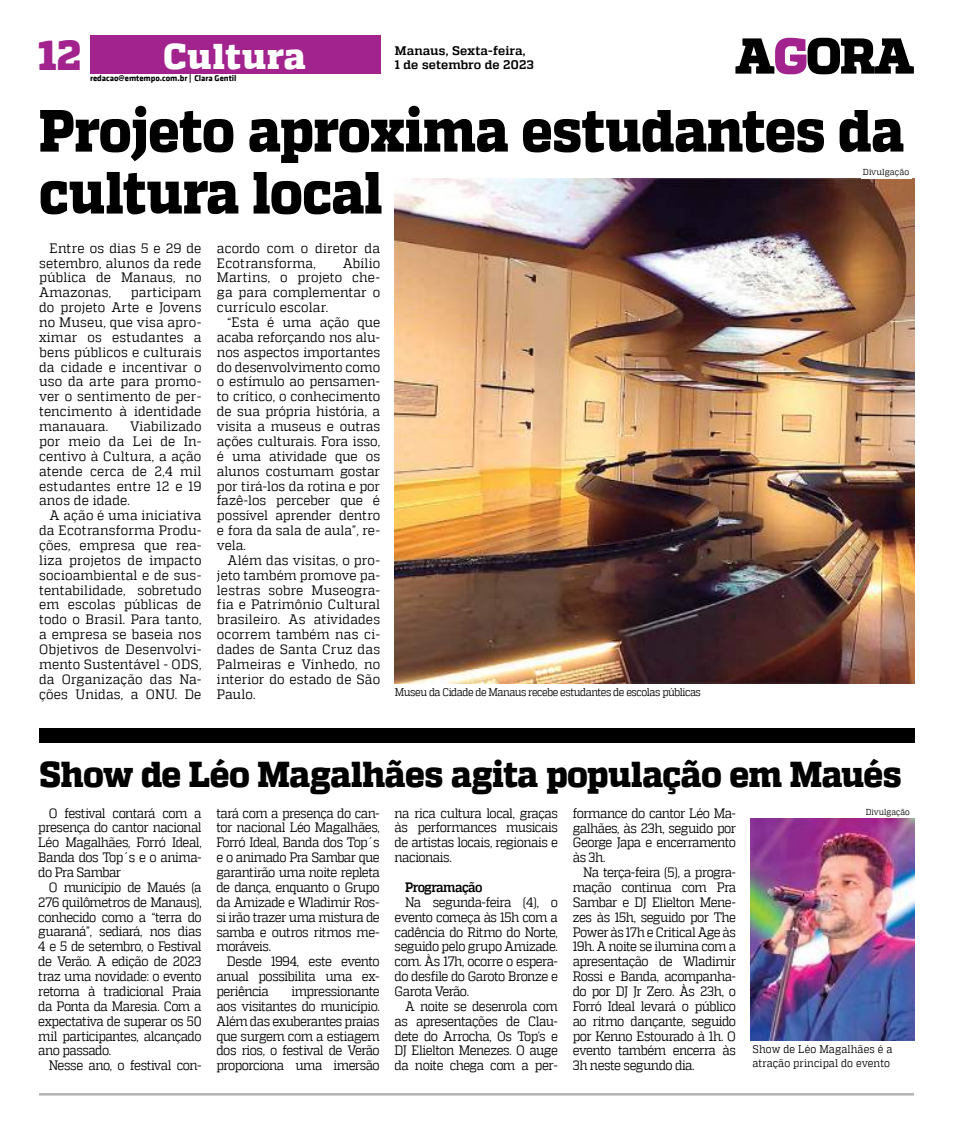
<style>
.page{position:relative;width:957px;height:1134px;background:#fff}
.page>*{position:absolute;margin:0;border:0;box-sizing:border-box;transform-origin:0 0}
.t1{font:800 59.5px/62px "MW Quadon";letter-spacing:-.015em;color:#000;scale:.9 1}
.t2{font:800 41.75px "MW Quadon";color:#a2228e}
.t3{font:800 35.88px "MW Quadon";letter-spacing:-.02em;color:#000;scale:.94 1}
.t4{font:800 35.75px "MW Quadon";letter-spacing:.015em;color:#fff}
.t5{font:13.62px/14.9px "MW Quadon";letter-spacing:-.03em;color:#000;text-align:justify;scale:.9 1}
.t6{font:13.62px/14.9px "MW Quadon";letter-spacing:-.03em;color:#000;text-align:justify;scale:.94 1}
.t7{font:13.62px/14.9px "MW Quadon";letter-spacing:.01em;color:#000;scale:.94 1}
.t8{font:700 13.62px "MW Quadon";letter-spacing:-.045em;color:#000;scale:.9 1}
.t9{font:700 12.38px "MW Quadon";letter-spacing:.01em;color:#000}
.t10{font:11.12px "MW Quadon";letter-spacing:-.035em;color:#000;scale:.9 1}
.t11{font:11.12px/13.4px "MW Quadon";letter-spacing:.01em;color:#000;scale:.9 1}
.t12{font:700 8.62px "MW Klavika Bd";color:#000}
.t13{font:8.62px "MW Quadon";letter-spacing:.01em;color:#000;scale:.95 1}
.t14{font:8.62px "MW Quadon";letter-spacing:.01em;color:#000;scale:.9 1}
</style>
<div class="page">
<hr style="left:39px;top:1093px;width:875px;height:2px;background:#b1b3b5">
<img style="left:395px;top:179px;width:519px;height:505px">
<div style="left:39px;top:728px;width:875px;height:15px;background:#000"></div>
<svg style="left:735px;top:38px;width:179px;height:36px"></svg>
<div style="left:90px;top:35px;width:290px;height:39px;background:#a2228e"></div>
<img style="left:751px;top:819px;width:163px;height:221px">
<h2 class="t2" style="left:38px;top:30px;width:45px">12</h2>
<h3 class="t4" style="left:163px;top:36px;width:144px">Cultura</h3>
<p class="t12" style="left:90px;top:72px;width:148px">redacao@emtempo.com.br | Clara Gentil</p>
<p class="t9" style="left:395px;top:43px;width:132px">Manaus, Sexta-feira,</p>
<p class="t9" style="left:395px;top:58px;width:140px">1 de setembro de 2023</p>
<h1 class="t1" style="left:39px;top:101px;width:963px">Projeto aproxima estudantes da cultura local</h1>
<p class="t13" style="left:863px;top:167px;width:50px">Divulgação</p>
<p class="t6" style="left:39px;top:240px;width:174px;text-indent:10px">Entre os dias 5 e 29 de setembro, alunos da rede pública de Manaus, no Amazonas,</p>
<p class="t6" style="left:39px;top:285px;width:174px;text-indent:92px">participam do projeto Arte e Jovens no Museu, que visa apro&shy;ximar os estudantes a bens públicos e culturais da cidade e incentivar o uso da arte para promo&shy;ver o sentimento de per&shy;tencimento à identidade manauara.</p>
<p class="t6" style="left:39px;top:419px;width:174px;text-indent:91px">Viabilizado por meio da Lei de In&shy;centivo à Cultura, a ação atende cerca de 2,4 mil estudantes entre 12 e 19 anos de idade.</p>
<p class="t6" style="left:39px;top:508px;width:174px;text-indent:10px">A ação é uma iniciativa da Ecotransforma Produ&shy;ções, empresa que rea&shy;liza projetos de impacto socioambiental e de sus&shy;tentabilidade, sobretudo em escolas públicas de todo o Brasil. Para tanto, a empresa se baseia nos Objetivos de Desenvolvi&shy;mento Sustentável - ODS, da Organização das Na&shy;ções Unidas, a ONU. De</p>
<p class="t7" style="left:217px;top:240px;width:175px">acordo com o diretor da<br>Ecotransforma,</p>
<p class="t6" style="left:217px;top:255px;width:175px;text-indent:126px">Abílio Martins, o projeto che&shy;ga para complementar o currículo escolar.</p>
<p class="t6" style="left:217px;top:315px;width:175px;text-indent:10px">“Esta é uma ação que acaba reforçando nos alu&shy;nos aspectos importantes do desenvolvimento como o estímulo ao pensamen&shy;to crítico, o conhecimento de sua própria história, a visita a museus e outras ações culturais. Fora isso, é uma atividade que os alunos costumam gostar por tirá-los da rotina e por fazê-los perceber que é possível aprender dentro e fora da sala de aula”, re&shy;vela.</p>
<p class="t6" style="left:217px;top:553px;width:175px;text-indent:10px">Além das visitas, o pro&shy;jeto também promove pa&shy;lestras sobre Museogra&shy;fia e Patrimônio Cultural brasileiro. As atividades ocorrem também nas ci&shy;dades de Santa Cruz das Palmeiras e Vinhedo, no interior do estado de São Paulo.</p>
<p class="t10" style="left:395px;top:685px;width:341px">Museu da Cidade de Manaus recebe estudantes de escolas públicas</p>
<h3 class="t3" style="left:39px;top:754px;width:918px">Show de Léo Magalhães agita população em Maués</h3>
<p class="t5" style="left:38px;top:805px;width:183px;text-indent:10px">O festival contará com a presença do cantor nacional Léo Magalhães, Forró Ideal, Banda dos Top´s e o anima&shy;do Pra Sambar</p>
<p class="t5" style="left:38px;top:880px;width:183px;text-indent:10px">O município de Maués (a 276 quilômetros de Manaus), conhecido como a “terra do guaraná”, sediará, nos dias 4 e 5 de setembro, o Festival de Verão. A edição de 2023 traz uma novidade: o evento retorna à tradicional Praia da Ponta da Maresia. Com a expectativa de superar os 50 mil participantes, alcançado ano passado.</p>
<p class="t5" style="left:49px;top:1058px;width:171px">Nesse ano, o festival con-</p>
<p class="t5" style="left:216px;top:805px;width:183px">tará com a presença do can&shy;tor nacional Léo Magalhães, Forró Ideal, Banda dos Top´s e o animado Pra Sambar que garantirão uma noite repleta de dança, enquanto o Grupo da Amizade e Wladimir Ros&shy;si irão trazer uma mistura de samba e outros ritmos me&shy;moráveis.</p>
<p class="t5" style="left:216px;top:954px;width:183px;text-indent:10px">Desde 1994, este evento anual possibilita uma ex&shy;periência</p>
<p class="t5" style="left:216px;top:984px;width:183px;text-indent:75px">impressionante aos visitantes do município.<br>Além das exuberantes praias que surgem com a estiagem dos rios, o festival de Verão proporciona uma imersão</p>
<p class="t5" style="left:394px;top:805px;width:183px">na rica cultura local, graças às performances musicais de artistas locais, regionais e nacionais.</p>
<p class="t8" style="left:405px;top:879px;width:88px">Programação</p>
<p class="t5" style="left:394px;top:894px;width:183px;text-indent:10px">Na segunda-feira (4), o evento começa às 15h com a cadência do Ritmo do Norte, seguido pelo grupo Amizade. com. Às 17h, ocorre o espera&shy;do desfile do Garoto Bronze e Garota Verão.</p>
<p class="t5" style="left:394px;top:998px;width:183px;text-indent:10px">A noite se desenrola com as apresentações de Clau&shy;dete do Arrocha, Os Top’s e DJ Elielton Menezes. O auge da noite chega com a per-</p>
<p class="t5" style="left:573px;top:805px;width:183px">formance do cantor Léo Ma&shy;galhães, às 23h, seguido por George Japa e encerramento às 3h.</p>
<p class="t5" style="left:573px;top:865px;width:183px;text-indent:10px">Na terça-feira (5), a progra&shy;mação continua com Pra Sambar e DJ Elielton Mene&shy;zes às 15h, seguido por The Power às 17h e Critical Age às 19h. A noite se ilumina com a apresentação de Wladimir Rossi e Banda, acompanha&shy;do por DJ Jr Zero. Às 23h, o Forró Ideal levará o público ao ritmo dançante, seguido por Kenno Estourado à 1h. O evento também encerra às 3h neste segundo dia.</p>
<p class="t14" style="left:865px;top:807px;width:51px">Divulgação</p>
<p class="t11" style="left:752px;top:1042px;width:157px">Show de Léo Magalhães é a atração principal do evento</p>
</div>
